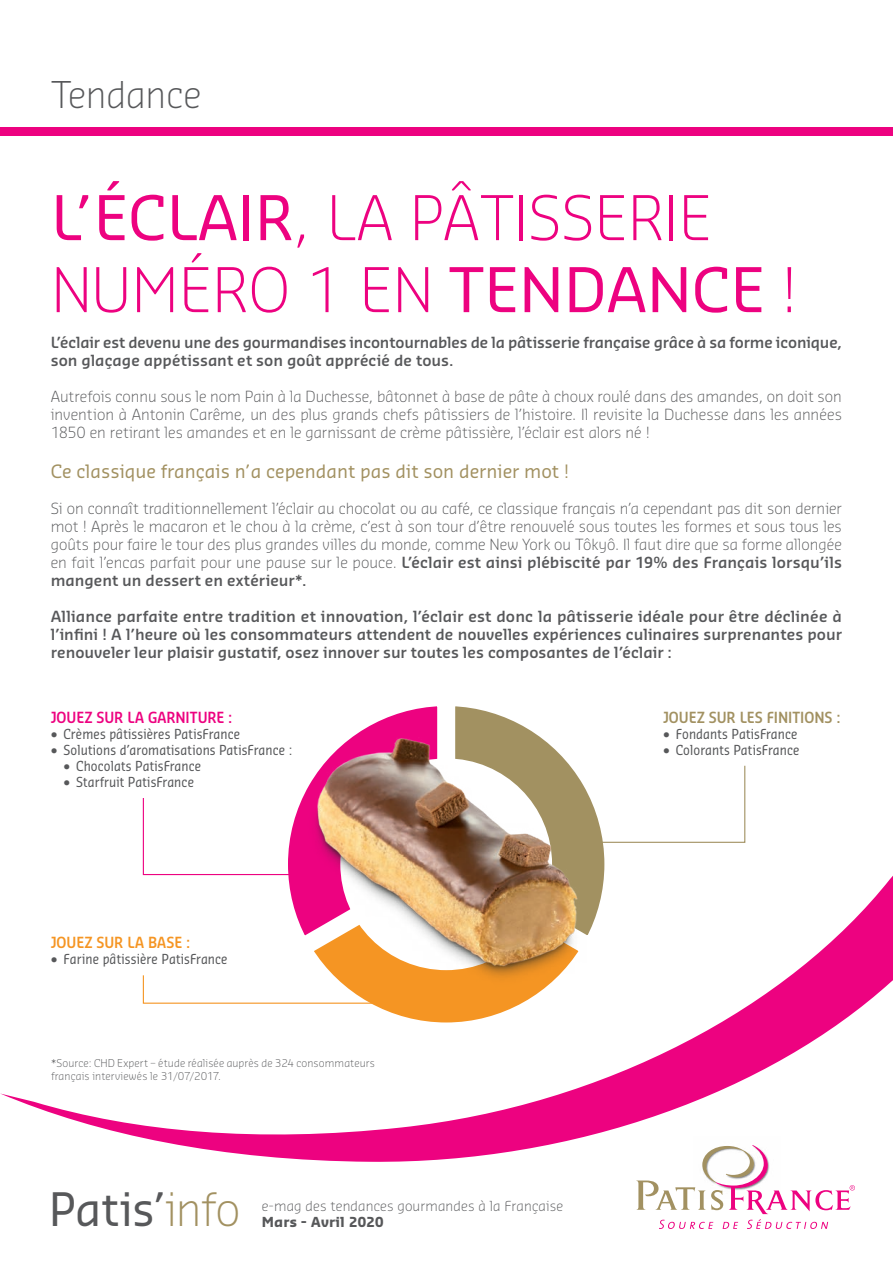
<style>
.page{position:relative;width:893px;height:1263px;background:#fff}
.page>*{position:absolute;margin:0;border:0;box-sizing:border-box;transform-origin:0 0}
.t1{font:300 60px "Sansa Pro";color:#ed0280}
.t2{font:45px "Sansa Std";letter-spacing:-.02em;color:#57585a}
.t3{font:300 36px "Sansa Std";letter-spacing:-.005em;color:#57585a}
.t4{font:18px "Sansa Pro";color:#a29161}
.t5{font:300 15px/18px "Sansa Pro";color:#57585a;text-align:justify}
.t6{font:600 15px/18px "Sansa Pro";letter-spacing:-.005em;color:#57585a}
.t7{font:600 15px "Sansa Con Std";color:#a29161}
.t8{font:600 15px "Sansa Con Std";color:#ed0280}
.t9{font:600 15px "Sansa Con Std";letter-spacing:.005em;color:#f59523}
.t10{font:13.5px "Sansa Con Std";letter-spacing:.01em;color:#57585a}
.t11{font:300 13.5px "Sansa Std";letter-spacing:.01em;color:#57585a}
.t12{font:700 13.5px "Sansa Std";letter-spacing:.02em;color:#57585a}
.t13{font:300 10.5px/12.6px "Sansa Pro";letter-spacing:.015em;color:#57585a}
.s1{font-weight:400}
.s2{font-weight:600}
.s3{font-weight:300;color:#a29161}
</style>
<div class="page">
<div style="left:0;top:128px;width:893px;height:8px;background:#ed0280"></div>
<svg style="left:636px;top:1163px;width:219px;height:66px"></svg>
<svg style="left:0;top:875px;width:893px;height:288px"></svg>
<svg style="left:142px;top:706px;width:296px;height:236px"></svg>
<svg style="left:455px;top:706px;width:291px;height:236px"></svg>
<svg style="left:142px;top:974px;width:144px;height:30px"></svg>
<img style="left:286px;top:710px;width:327px;height:330px">
<p class="t3" style="left:51px;top:71px;width:152px">Tendance</p>
<p class="t1" style="left:51px;top:178px;width:662px"><span class="s1">L’ÉCLAIR</span>, LA PÂTISSERIE</p>
<p class="t1" style="left:51px;top:250px;width:748px">NUMÉRO 1 EN <span class="s1">TENDANCE</span> !</p>
<p class="t6" style="left:51px;top:333px;width:793px">L’éclair est devenu une des gourmandises incontournables de la pâtisserie française grâce à sa forme iconique, son glaçage appétissant et son goût apprécié de tous.</p>
<p class="t5" style="left:51px;top:387px;width:793px">Autrefois connu sous le nom Pain à la Duchesse, bâtonnet à base de pâte à choux roulé dans des amandes, on doit son invention à Antonin Carême, un des plus grands chefs pâtissiers de l’histoire. Il revisite la Duchesse dans les années 1850 en retirant les amandes et en le garnissant de crème pâtissière, l’éclair est alors né !</p>
<p class="t4" style="left:51px;top:460px;width:520px">Ce classique français n’a cependant pas dit son dernier mot !</p>
<p class="t5" style="left:51px;top:499px;width:793px">Si on connaît traditionnellement l’éclair au chocolat ou au café, ce classique français n’a cependant pas dit son dernier mot ! Après le macaron et le chou à la crème, c’est à son tour d’être renouvelé sous toutes les formes et sous tous les goûts pour faire le tour des plus grandes villes du monde, comme New York ou Tôkyô. Il faut dire que sa forme allongée en fait l’encas parfait pour une pause sur le pouce. <span class="s2">L’éclair est ainsi plébiscité par 19% des Français lorsqu’ils mangent un dessert en extérieur*.</span></p>
<p class="t6" style="left:51px;top:607px;width:793px;text-align:justify">Alliance parfaite entre tradition et innovation, l’éclair est donc la pâtisserie idéale pour être déclinée à l’infini ! A l’heure où les consommateurs attendent de nouvelles expériences culinaires surprenantes pour renouveler leur plaisir gustatif, osez innover sur toutes les composantes de l’éclair :</p>
<p class="t8" style="left:51px;top:707px;width:183px">JOUEZ SUR LA GARNITURE :</p>
<p class="t10" style="left:51px;top:725px;width:191px">• Crèmes pâtissières PatisFrance</p>
<p class="t10" style="left:51px;top:741px;width:243px">• Solutions d’aromatisations PatisFrance :</p>
<p class="t10" style="left:63px;top:757px;width:139px">• Chocolats PatisFrance</p>
<p class="t10" style="left:63px;top:773px;width:132px">• Starfruit PatisFrance</p>
<p class="t9" style="left:51px;top:932px;width:141px">JOUEZ SUR LA BASE :</p>
<p class="t10" style="left:51px;top:950px;width:178px">• Farine pâtissière PatisFrance</p>
<p class="t13" style="left:51px;top:1057px;width:325px">*Source: CHD Expert – étude réalisée auprès de 324 consommateurs français interviewés le 31/07/2017.</p>
<p class="t2" style="left:49px;top:1180px;width:193px">Patis’<span class="s3">info</span></p>
<p class="t11" style="left:262px;top:1197px;width:303px">e-mag des tendances gourmandes à la Française</p>
<p class="t12" style="left:262px;top:1213px;width:123px">Mars - Avril 2020</p>
<p class="t7" style="left:663px;top:707px;width:179px">JOUEZ SUR LES FINITIONS :</p>
<p class="t10" style="left:663px;top:725px;width:136px">• Fondants PatisFrance</p>
<p class="t10" style="left:663px;top:741px;width:138px">• Colorants PatisFrance</p>
</div>
